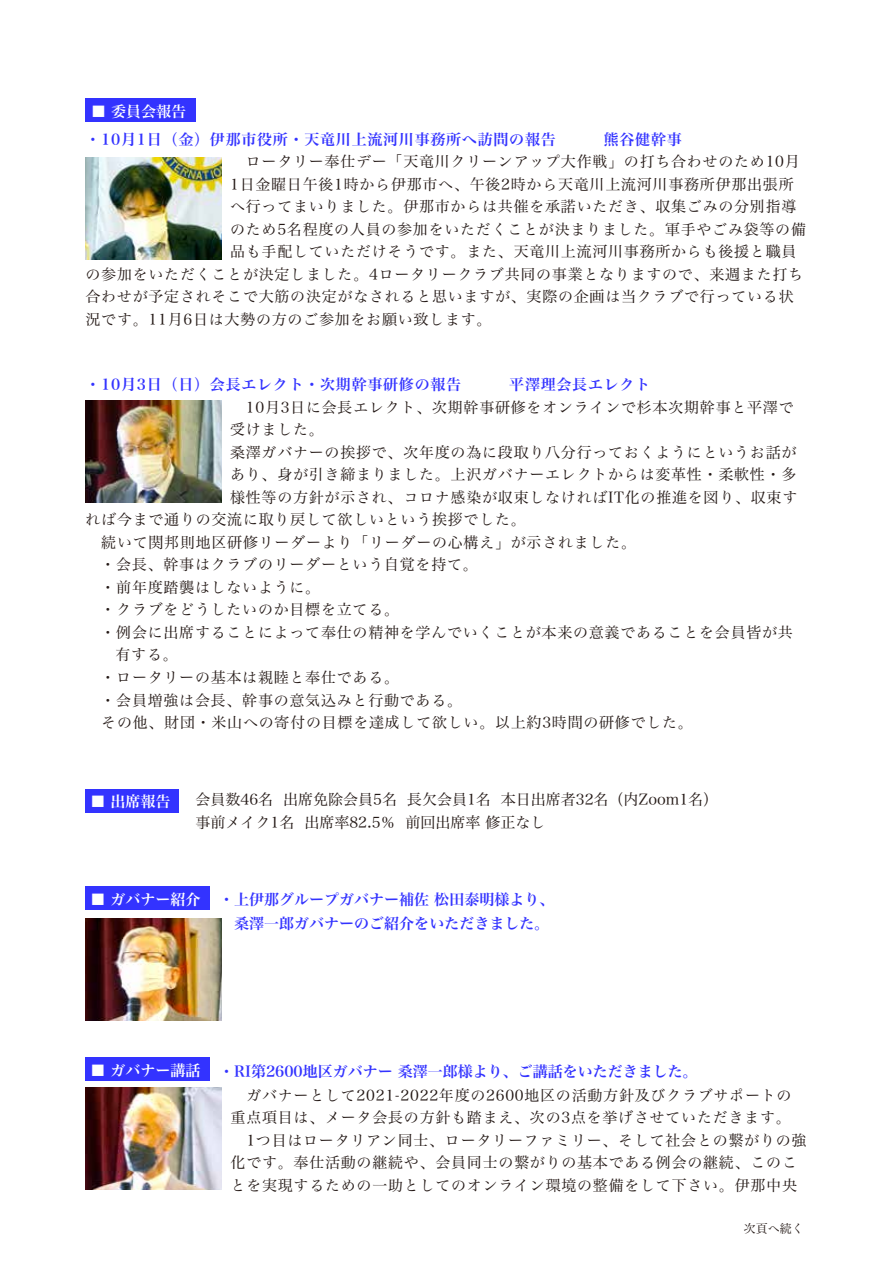
<style>
.page{position:relative;width:893px;height:1263px;background:#fff}
.page>*{position:absolute;margin:0;border:0;box-sizing:border-box;transform-origin:0 0}
.t1{font:15px/22.5px "Hira Min Pro W3";letter-spacing:.05em;color:#231815}
.t2{font:15px/24px "Hira Min Pro W6";color:#33f}
.t3{font:15px "Hira Min Pro W6";letter-spacing:.05em;color:#33f}
.t4{font:15px/22.5px "Hira Min Pro W3";color:#231815}
.t5{font:15px "Hira Min Pro W6";color:#fff}
.t6{font:12px "Hira Min Pro W3";color:#231815}
</style>
<div class="page">
<div style="left:85px;top:789px;width:94px;height:23px;background:#33f"></div>
<div style="left:86px;top:98px;width:110px;height:24px;background:#33f"></div>
<div style="left:85px;top:886px;width:125px;height:24px;background:#33f"></div>
<div style="left:85px;top:1058px;width:125px;height:23px;background:#33f"></div>
<img style="left:85px;top:157px;width:136px;height:102px">
<img style="left:85px;top:400px;width:136px;height:102px">
<img style="left:85px;top:918px;width:136px;height:102px">
<img style="left:86px;top:1087px;width:136px;height:102px">
<p class="t5" style="left:91px;top:98px;width:96px">■ 委員会報告</p>
<p class="t3" style="left:86px;top:126px;width:598px">・10月1日（金）伊那市役所・天竜川上流河川事務所へ訪問の報告　　　熊谷健幹事</p>
<p class="t1" style="left:230px;top:149px;width:571px">　ロータリー奉仕デー「天竜川クリーンアップ大作戦」の打ち合わせのため10月</p>
<p class="t1" style="left:230px;top:171px;width:565px">1日金曜日午後1時から伊那市へ、午後2時から天竜川上流河川事務所伊那出張所</p>
<p class="t1" style="left:230px;top:194px;width:568px">へ行ってまいりました。伊那市からは共催を承諾いただき、収集ごみの分別指導</p>
<p class="t1" style="left:230px;top:216px;width:577px">のため5名程度の人員の参加をいただくことが決まりました。軍手やごみ袋等の備</p>
<p class="t1" style="left:230px;top:239px;width:568px">品も手配していただけそうです。また、天竜川上流河川事務所からも後援と職員</p>
<p class="t1" style="left:86px;top:261px;width:719px">の参加をいただくことが決定しました。4ロータリークラブ共同の事業となりますので、来週また打ち</p>
<p class="t1" style="left:86px;top:284px;width:709px">合わせが予定されそこで大筋の決定がなされると思いますが、実際の企画は当クラブで行っている状</p>
<p class="t1" style="left:86px;top:306px;width:407px">況です。11月6日は大勢の方のご参加をお願い致します。</p>
<p class="t3" style="left:86px;top:372px;width:566px">・10月3日（日）会長エレクト・次期幹事研修の報告　　　平澤理会長エレクト</p>
<p class="t1" style="left:230px;top:395px;width:565px">　10月3日に会長エレクト、次期幹事研修をオンラインで杉本次期幹事と平澤で</p>
<p class="t1" style="left:230px;top:417px;width:95px">受けました。</p>
<p class="t1" style="left:230px;top:440px;width:568px">桑澤ガバナーの挨拶で、次年度の為に段取り八分行っておくようにというお話が</p>
<p class="t1" style="left:230px;top:462px;width:568px">あり、身が引き締まりました。上沢ガバナーエレクトからは変革性・柔軟性・多</p>
<p class="t1" style="left:230px;top:485px;width:569px">様性等の方針が示され、コロナ感染が収束しなければIT化の推進を図り、収束す</p>
<p class="t1" style="left:86px;top:507px;width:442px">れば今まで通りの交流に取り戻して欲しいという挨拶でした。</p>
<p class="t1" style="left:86px;top:530px;width:552px">　続いて関邦則地区研修リーダーより「リーダーの心構え」が示されました。</p>
<p class="t1" style="left:101px;top:552px;width:379px">・会長、幹事はクラブのリーダーという自覚を持て。</p>
<p class="t1" style="left:101px;top:575px;width:221px">・前年度踏襲はしないように。</p>
<p class="t1" style="left:101px;top:597px;width:300px">・クラブをどうしたいのか目標を立てる。</p>
<p class="t1" style="left:101px;top:620px;width:694px">・例会に出席することによって奉仕の精神を学んでいくことが本来の意義であることを会員皆が共</p>
<p class="t1" style="left:116px;top:642px;width:64px">有する。</p>
<p class="t1" style="left:101px;top:665px;width:300px">・ロータリーの基本は親睦と奉仕である。</p>
<p class="t1" style="left:101px;top:687px;width:363px">・会員増強は会長、幹事の意気込みと行動である。</p>
<p class="t1" style="left:86px;top:710px;width:609px">　その他、財団・米山への寄付の目標を達成して欲しい。以上約3時間の研修でした。</p>
<p class="t5" style="left:91px;top:788px;width:81px">■ 出席報告</p>
<p class="t4" style="left:196px;top:787px;width:524px">会員数46名 出席免除会員5名 長欠会員1名 本日出席者32名（内Zoom1名）事前メイク1名 出席率82.5％ 前回出席率 修正なし</p>
<p class="t5" style="left:91px;top:886px;width:111px">■ ガバナー紹介</p>
<p class="t2" style="left:219px;top:886px;width:336px">・上伊那グループガバナー補佐 松田泰明様より、　桑澤一郎ガバナーのご紹介をいただきました。</p>
<p class="t5" style="left:91px;top:1057px;width:111px">■ ガバナー講話</p>
<p class="t2" style="left:219px;top:1059px;width:480px">・RI第2600地区ガバナー 桑澤一郎様より、ご講話をいただきました。</p>
<p class="t1" style="left:231px;top:1082px;width:577px">　ガバナーとして2021-2022年度の2600地区の活動方針及びクラブサポートの重点項目は、メータ会長の方針も踏まえ、次の3点を挙げさせていただきます。　1つ目はロータリアン同士、ロータリーファミリー、そして社会との繋がりの強化です。奉仕活動の継続や、会員同士の繋がりの基本である例会の継続、このことを実現するための一助としてのオンライン環境の整備をして下さい。伊那中央</p>
<p class="t6" style="left:744px;top:1218px;width:62px">次頁へ続く</p>
</div>
